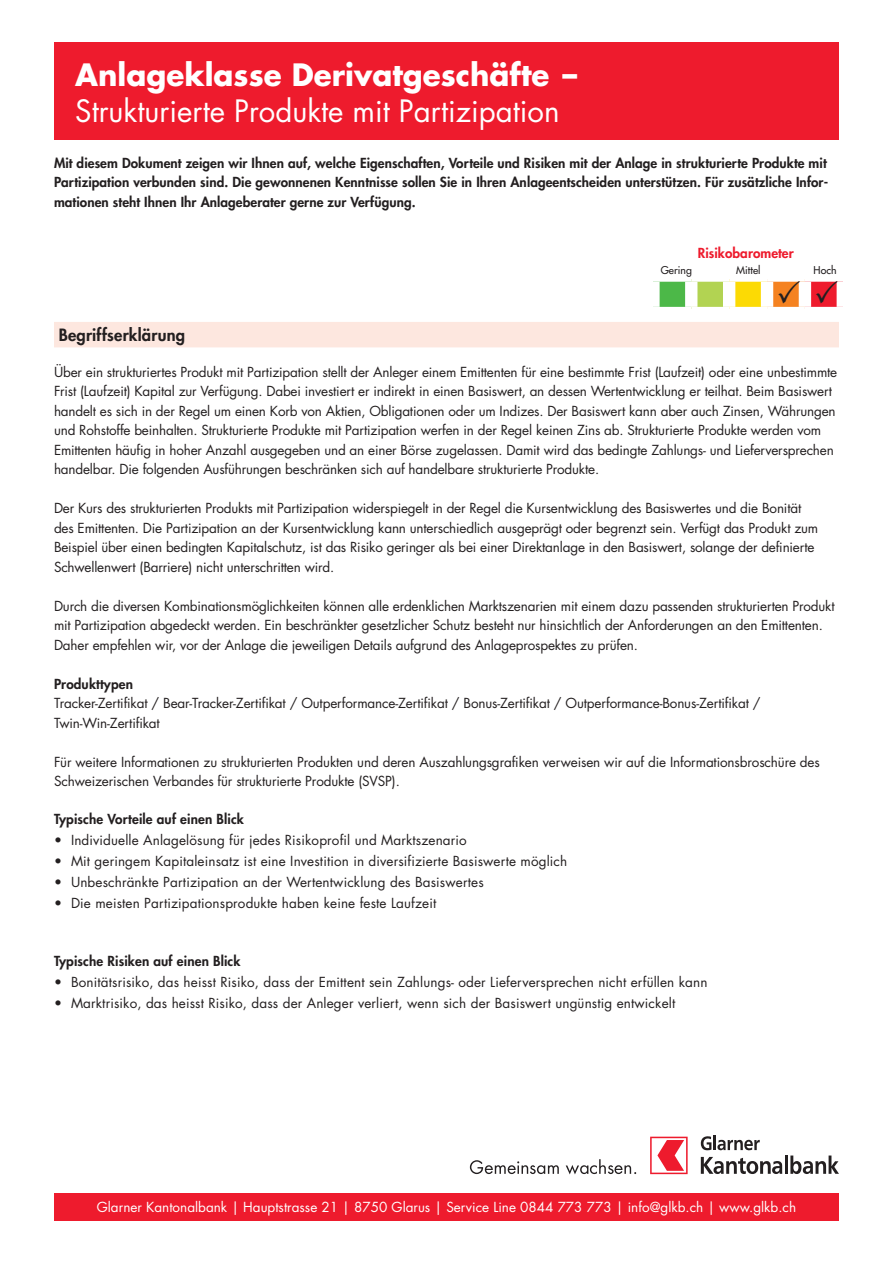
<style>
.page{position:relative;width:893px;height:1263px;background:#fff}
.page>*{position:absolute;margin:0;border:0;box-sizing:border-box;transform-origin:0 0}
.t1{font:30px "Futura Std";color:#fff}
.t2{font:700 30px "Futura Std";color:#fff}
.t3{font:800 16.5px "Futura Std";letter-spacing:.01em;color:#231f20}
.t4{font:13.5px/19.5px "Futura Std";letter-spacing:-.015em;color:#231f20}
.t5{font:13.5px "Futura Std";letter-spacing:.01em;color:#231f20}
.t6{font:800 13.5px/19.5px "Futura Std";letter-spacing:.005em;color:#231f20}
.t7{font:13.5px "Futura Std";color:#fff}
.t8{font:800 13.5px "Futura Std";letter-spacing:.005em;color:#ee1b2d}
.t9{font:500 10.5px "Futura Std";letter-spacing:.005em;color:#231f20}
</style>
<div class="page">
<div style="left:54px;top:1193px;width:785px;height:27px;background:#ee1b2d"></div>
<svg style="left:701px;top:1135px;width:59px;height:15px"></svg>
<svg style="left:701px;top:1157px;width:81px;height:17px"></svg>
<hr style="left:785px;top:1155px;width:3px;height:19px;background:#231f20">
<svg style="left:790px;top:1155px;width:49px;height:19px"></svg>
<svg style="left:650px;top:1137px;width:38px;height:37px"></svg>
<svg style="left:470px;top:1160px;width:89px;height:14px"></svg>
<svg style="left:566px;top:1159px;width:70px;height:15px"></svg>
<div style="left:54px;top:322px;width:785px;height:25px;background:#fde7df"></div>
<div style="left:653px;top:280px;width:38px;height:29px;background:#4cb848"></div>
<div style="left:691px;top:280px;width:38px;height:29px;background:#b2d352"></div>
<div style="left:729px;top:280px;width:38px;height:29px;background:#fcda04"></div>
<svg style="left:773px;top:282px;width:26px;height:25px"></svg>
<svg style="left:811px;top:282px;width:26px;height:25px"></svg>
<svg style="left:653px;top:280px;width:38px;height:2px"></svg>
<svg style="left:691px;top:279px;width:38px;height:3px"></svg>
<svg style="left:729px;top:279px;width:38px;height:3px"></svg>
<svg style="left:767px;top:279px;width:38px;height:3px"></svg>
<svg style="left:805px;top:281px;width:38px;height:1px"></svg>
<hr style="left:647px;top:307px;width:44px;height:4px;background:#fff">
<hr style="left:691px;top:307px;width:38px;height:4px;background:#fff">
<hr style="left:729px;top:307px;width:38px;height:4px;background:#fff">
<div style="left:647px;top:282px;width:13px;height:25px;background:#fff"></div>
<div style="left:685px;top:282px;width:12px;height:25px;background:#fff"></div>
<div style="left:723px;top:282px;width:12px;height:25px;background:#fff"></div>
<div style="left:761px;top:282px;width:12px;height:25px;background:#fff"></div>
<div style="left:54px;top:43px;width:785px;height:97px;background:#ee1b2d"></div>
<svg style="left:778px;top:279px;width:22px;height:24px"></svg>
<svg style="left:816px;top:281px;width:21px;height:22px"></svg>
<p class="t2" style="left:75px;top:55px;width:503px">Anlageklasse Derivatgeschäfte –</p>
<p class="t1" style="left:75px;top:92px;width:486px">Strukturierte Produkte mit Partizipation</p>
<p class="t6" style="left:54px;top:153px;width:776px">Mit diesem Dokument zeigen wir Ihnen auf, welche Eigenschaften, Vorteile und Risiken mit der Anlage in strukturierte Produkte mit<br>Partizipation verbunden sind. Die gewonnenen Kenntnisse sollen Sie in Ihren Anlageentscheiden unterstützen. Für zusätzliche Infor&shy;mationen steht Ihnen Ihr Anlageberater gerne zur Verfügung.</p>
<p class="t8" style="left:698px;top:244px;width:97px">Risikobarometer</p>
<p class="t9" style="left:661px;top:264px;width:33px">Gering</p>
<p class="t9" style="left:736px;top:264px;width:26px">Mittel</p>
<p class="t9" style="left:814px;top:264px;width:25px">Hoch</p>
<p class="t3" style="left:59px;top:324px;width:128px">Begriffserklärung</p>
<p class="t4" style="left:54px;top:362px;width:785px">Über ein strukturiertes Produkt mit Partizipation stellt der Anleger einem Emittenten für eine bestimmte Frist (Laufzeit) oder eine unbestimmte Frist (Laufzeit) Kapital zur Verfügung. Dabei investiert er indirekt in einen Basiswert, an dessen Wertentwicklung er teilhat. Beim Basiswert handelt es sich in der Regel um einen Korb von Aktien, Obligationen oder um Indizes. Der Basiswert kann aber auch Zinsen, Währungen und Rohstoffe beinhalten. Strukturierte Produkte mit Partizipation werfen in der Regel keinen Zins ab. Strukturierte Produkte werden vom Emittenten häufig in hoher Anzahl ausgegeben und an einer Börse zugelassen. Damit wird das bedingte Zahlungs- und Lieferversprechen handelbar. Die folgenden Ausführungen beschränken sich auf handelbare strukturierte Produkte.</p>
<p class="t4" style="left:54px;top:499px;width:766px">Der Kurs des strukturierten Produkts mit Partizipation widerspiegelt in der Regel die Kursentwicklung des Basiswertes und die Bonität des Emittenten. Die Partizipation an der Kursentwicklung kann unterschiedlich ausgeprägt oder begrenzt sein. Verfügt das Produkt zum Beispiel über einen bedingten Kapitalschutz, ist das Risiko geringer als bei einer Direktanlage in den Basiswert, solange der definierte Schwellenwert (Barriere) nicht unterschritten wird.</p>
<p class="t4" style="left:54px;top:596px;width:782px">Durch die diversen Kombinationsmöglichkeiten können alle erdenklichen Marktszenarien mit einem dazu passenden strukturierten Produkt mit Partizipation abgedeckt werden. Ein beschränkter gesetzlicher Schutz besteht nur hinsichtlich der Anforderungen an den Emittenten.<br>Daher empfehlen wir, vor der Anlage die jeweiligen Details aufgrund des Anlageprospektes zu prüfen.</p>
<p class="t6" style="left:54px;top:674px;width:81px">Produkttypen</p>
<p class="t4" style="left:54px;top:694px;width:708px">Tracker-Zertifikat / Bear-Tracker-Zertifikat / Outperformance-Zertifikat / Bonus-Zertifikat / Outperformance-Bonus-Zertifikat /<br>Twin-Win-Zertifikat</p>
<p class="t4" style="left:54px;top:752px;width:767px">Für weitere Informationen zu strukturierten Produkten und deren Auszahlungsgrafiken verweisen wir auf die Informationsbroschüre des<br>Schweizerischen Verbandes für strukturierte Produkte (SVSP).</p>
<p class="t6" style="left:54px;top:809px;width:191px">Typische Vorteile auf einen Blick</p>
<p class="t5" style="left:54px;top:831px;width:414px">• Individuelle Anlagelösung für jedes Risikoprofil und Marktszenario</p>
<p class="t5" style="left:54px;top:852px;width:515px">• Mit geringem Kapitaleinsatz ist eine Investition in diversifizierte Basiswerte möglich</p>
<p class="t5" style="left:54px;top:873px;width:431px">• Unbeschränkte Partizipation an der Wertentwicklung des Basiswertes</p>
<p class="t5" style="left:54px;top:894px;width:384px">• Die meisten Partizipationsprodukte haben keine feste Laufzeit</p>
<p class="t6" style="left:54px;top:951px;width:188px">Typische Risiken auf einen Blick</p>
<p class="t5" style="left:54px;top:973px;width:655px">• Bonitätsrisiko, das heisst Risiko, dass der Emittent sein Zahlungs- oder Lieferversprechen nicht erfüllen kann</p>
<p class="t5" style="left:54px;top:994px;width:623px">• Marktrisiko, das heisst Risiko, dass der Anleger verliert, wenn sich der Basiswert ungünstig entwickelt</p>
<p class="t7" style="left:97px;top:1198px;width:701px">Glarner Kantonalbank | Hauptstrasse 21 | 8750 Glarus | Service Line 0844 773 773 | info@glkb.ch | www.glkb.ch</p>
</div>
